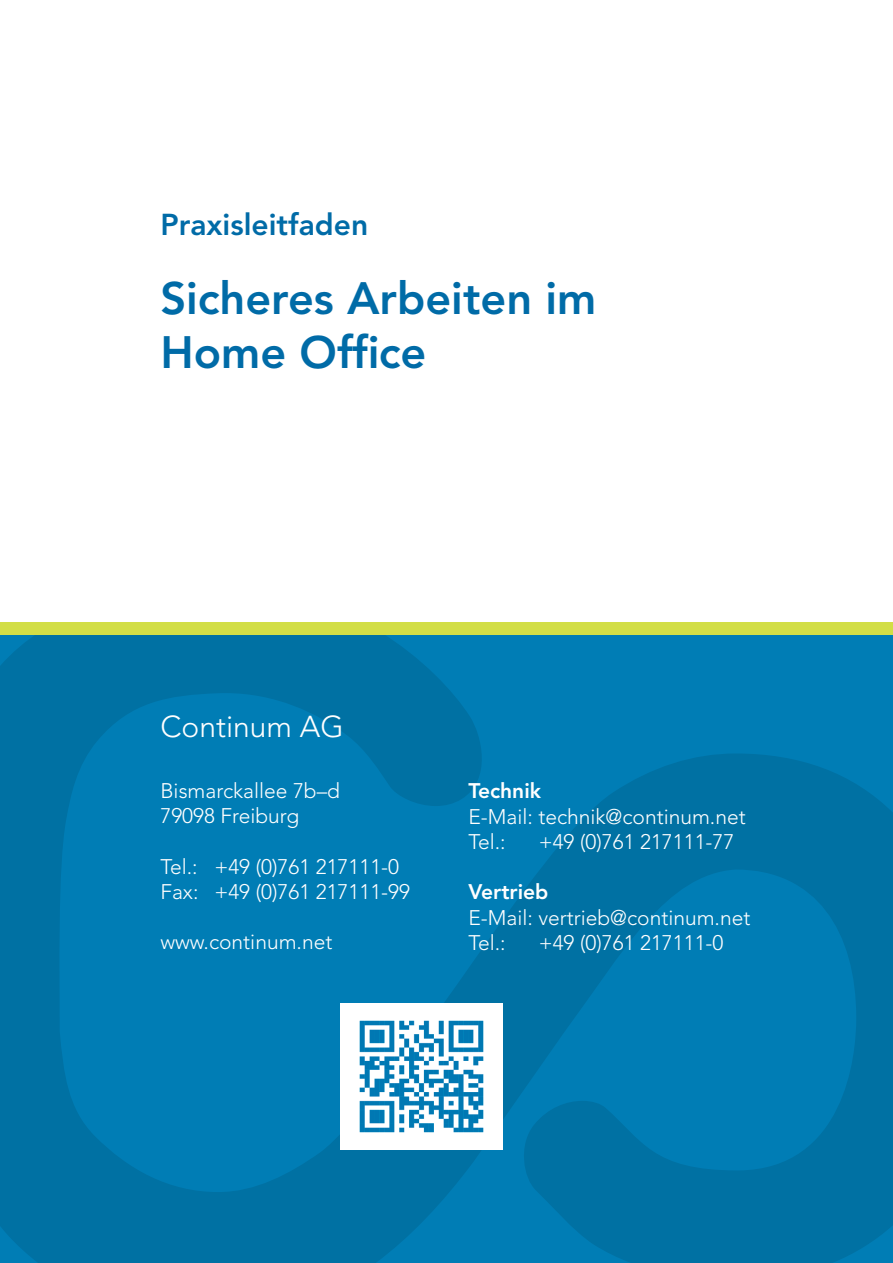
<style>
.page{position:relative;width:893px;height:1263px;background:#fff}
.page>*{position:absolute;margin:0;border:0;box-sizing:border-box;transform-origin:0 0}
.t1{font:800 45px/54px "Avenir LT Std";color:#006ba7}
.t2{font:800 30px "Avenir LT Std";color:#006ba7}
.t3{font:300 30px "Avenir LT Std";color:#fff}
.t4{font:300 21px "Avenir LT Std";color:#fff}
.t5{font:800 21px "Avenir LT Std";color:#fff}
</style>
<div class="page">
<svg style="left:0;top:635px;width:893px;height:628px;background:#0078ad"></svg>
<div style="left:0;top:622px;width:893px;height:13px;background:#d2de46"></div>
<img style="left:340px;top:1004px;width:162px;height:146px">
<p class="t2" style="left:160px;top:207px;width:209px">Praxisleitfaden</p>
<p class="t1" style="left:160px;top:272px;width:437px">Sicheres Arbeiten im<br>Home Office</p>
<p class="t3" style="left:160px;top:709px;width:185px">Continum AG</p>
<p class="t4" style="left:160px;top:778px;width:181px">Bismarckallee 7b–d</p>
<p class="t4" style="left:160px;top:804px;width:141px">79098 Freiburg</p>
<p class="t4" style="left:160px;top:854px;width:240px">Tel.: +49 (0)761 217111-0</p>
<p class="t4" style="left:160px;top:879px;width:251px">Fax: +49 (0)761 217111-99</p>
<p class="t4" style="left:160px;top:930px;width:173px">www.continum.net</p>
<p class="t5" style="left:468px;top:779px;width:74px">Technik</p>
<p class="t4" style="left:468px;top:804px;width:279px">E-Mail: technik@continum.net</p>
<p class="t4" style="left:468px;top:829px;width:39px">Tel.:</p>
<p class="t4" style="left:539px;top:829px;width:197px">+49 (0)761 217111-77</p>
<p class="t5" style="left:468px;top:879px;width:82px">Vertrieb</p>
<p class="t4" style="left:468px;top:905px;width:284px">E-Mail: vertrieb@continum.net</p>
<p class="t4" style="left:468px;top:930px;width:39px">Tel.:</p>
<p class="t4" style="left:539px;top:930px;width:186px">+49 (0)761 217111-0</p>
</div>
